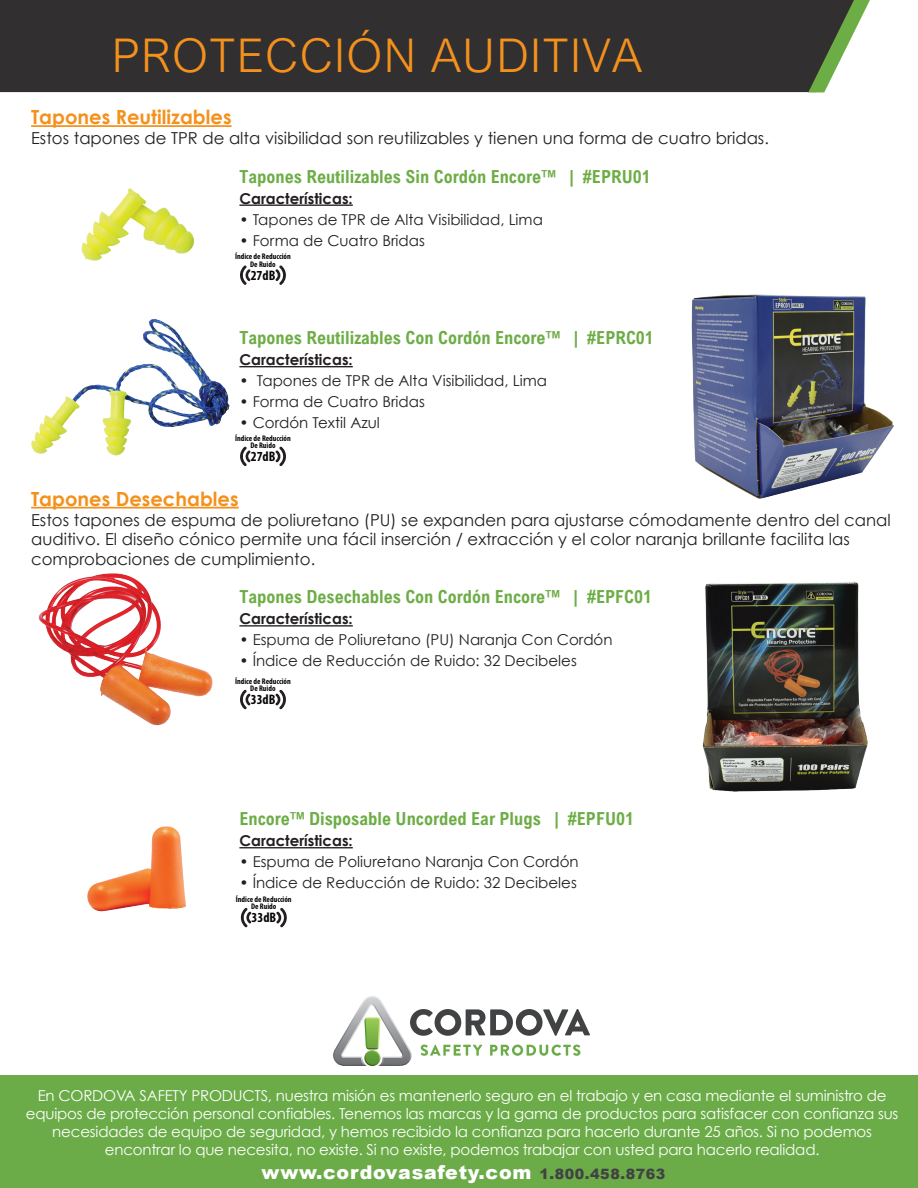
<style>
.page{position:relative;width:918px;height:1188px;background:#fff}
.page>*{position:absolute;margin:0;border:0;box-sizing:border-box;transform-origin:0 0}
.t1{font:300 46.5px "Arial Nova";letter-spacing:.03em;color:#f4911d}
.t2{font:700 19.5px "Century Gothic";color:#f4911d}
.t3{font:900 19.05px "Arial";letter-spacing:.04em;color:#fff}
.t4{font:700 18px "Arial Nova Cond";color:#6dad46}
.t5{font:16.5px/19.8px "Century Gothic";color:#231f20}
.t6{font:15px/18px "Century Gothic";letter-spacing:-.015em;color:#fff;text-align:center}
.t7{font:15px "Century Gothic";color:#231f20}
.t8{font:700 15px "Century Gothic";color:#231f20}
.t9{font:700 condensed 13.8px "Myriad Pro";color:#050504}
.t10{font:700 condensed 8.1px/7.5px "Myriad Pro";color:#050504;text-align:center}
.s1{font-size:14.25px;color:#414243}
</style>
<div class="page">
<img style="left:81px;top:188px;width:113px;height:73px">
<hr style="left:31px;top:125px;width:201px;height:2px;background:#f4911d">
<hr style="left:31px;top:507px;width:208px;height:2px;background:#f4911d">
<img style="left:87px;top:826px;width:99px;height:86px">
<img style="left:38px;top:573px;width:175px;height:153px">
<svg style="left:240px;top:265px;width:11px;height:20px"></svg>
<svg style="left:275px;top:265px;width:11px;height:20px"></svg>
<svg style="left:275px;top:447px;width:11px;height:19px"></svg>
<svg style="left:240px;top:690px;width:11px;height:19px"></svg>
<svg style="left:275px;top:690px;width:11px;height:19px"></svg>
<svg style="left:241px;top:908px;width:10px;height:19px"></svg>
<svg style="left:276px;top:908px;width:11px;height:19px"></svg>
<img style="left:691px;top:294px;width:203px;height:205px">
<img style="left:702px;top:581px;width:166px;height:211px">
<div style="left:0;top:1075px;width:918px;height:113px;background:#6bac48"></div>
<svg style="left:333px;top:996px;width:257px;height:70px"></svg>
<div style="left:0;top:0;width:808px;height:92px;background:#312f30"></div>
<svg style="left:808px;top:0;width:62px;height:92px"></svg>
<img style="left:31px;top:319px;width:219px;height:147px">
<hr style="left:239px;top:205px;width:114px;height:1px;background:#231f20">
<hr style="left:239px;top:366px;width:114px;height:1px;background:#231f20">
<hr style="left:239px;top:625px;width:114px;height:2px;background:#231f20">
<hr style="left:239px;top:847px;width:114px;height:1px;background:#231f20">
<h1 class="t1" style="left:112px;top:30px;width:532px">PROTECCIÓN AUDITIVA</h1>
<h2 class="t2" style="left:31px;top:105px;width:202px">Tapones Reutilizables</h2>
<p class="t5" style="left:31px;top:128px;width:739px">Estos tapones de TPR de alta visibilidad son reutilizables y tienen una forma de cuatro bridas.</p>
<p class="t4" style="left:239px;top:165px;width:413px">Tapones Reutilizables Sin Cordón Encore™ | #EPRU01</p>
<p class="t8" style="left:239px;top:189px;width:115px">Características:</p>
<p class="t7" style="left:239px;top:210px;width:305px">• Tapones de TPR de Alta Visibilidad, Lima</p>
<p class="t7" style="left:239px;top:231px;width:187px">• Forma de Cuatro Bridas</p>
<p class="t10" style="left:235px;top:253px;width:57px">Índice de Reducción<br>De Ruido</p>
<p class="t9" style="left:251px;top:266px;width:26px">27dB</p>
<p class="t4" style="left:239px;top:327px;width:416px">Tapones Reutilizables Con Cordón Encore™ | #EPRC01</p>
<p class="t8" style="left:239px;top:350px;width:115px">Características:</p>
<p class="t7" style="left:239px;top:372px;width:309px">• Tapones de TPR de Alta Visibilidad, Lima</p>
<p class="t7" style="left:239px;top:393px;width:187px">• Forma de Cuatro Bridas</p>
<p class="t7" style="left:239px;top:414px;width:142px">• Cordón Textil Azul</p>
<p class="t10" style="left:235px;top:434px;width:57px">Índice de Reducción<br>De Ruido</p>
<p class="t9" style="left:251px;top:448px;width:26px">27dB</p>
<h2 class="t2" style="left:31px;top:487px;width:209px">Tapones Desechables</h2>
<p class="t5" style="left:31px;top:510px;width:861px">Estos tapones de espuma de poliuretano (PU) se expanden para ajustarse cómodamente dentro del canal auditivo. El diseño cónico permite una fácil inserción / extracción y el color naranja brillante facilita las comprobaciones de cumplimiento.</p>
<p class="t4" style="left:239px;top:586px;width:414px">Tapones Desechables Con Cordón Encore™ | #EPFC01</p>
<p class="t8" style="left:239px;top:610px;width:115px">Características:</p>
<p class="t7" style="left:239px;top:631px;width:375px">• Espuma de Poliuretano (PU) Naranja Con Cordón</p>
<p class="t7" style="left:239px;top:652px;width:339px">• Índice de Reducción de Ruido: 32 Decibeles</p>
<p class="t10" style="left:235px;top:677px;width:57px">Índice de Reducción<br>De Ruido</p>
<p class="t9" style="left:251px;top:691px;width:26px">33dB</p>
<p class="t4" style="left:239px;top:808px;width:396px">Encore™ Disposable Uncorded Ear Plugs | #EPFU01</p>
<p class="t8" style="left:239px;top:832px;width:115px">Características:</p>
<p class="t7" style="left:239px;top:853px;width:341px">• Espuma de Poliuretano Naranja Con Cordón</p>
<p class="t7" style="left:239px;top:874px;width:339px">• Índice de Reducción de Ruido: 32 Decibeles</p>
<p class="t10" style="left:236px;top:895px;width:57px">Índice de Reducción<br>De Ruido</p>
<p class="t9" style="left:252px;top:909px;width:26px">33dB</p>
<p class="t6" style="left:26px;top:1087px;width:874px">En CORDOVA SAFETY PRODUCTS, nuestra misión es mantenerlo seguro en el trabajo y en casa mediante el suministro de equipos de protección personal confiables. Tenemos las marcas y la gama de productos para satisfacer con confianza sus necesidades de equipo de seguridad, y hemos recibido la confianza para hacerlo durante 25 años. Si no podemos encontrar lo que necesita, no existe. Si no existe, podemos trabajar con usted para hacerlo realidad.</p>
<p class="t3" style="left:262px;top:1158px;width:405px">www.cordovasafety.com <span class="s1">1.800.458.8763</span></p>
</div>
